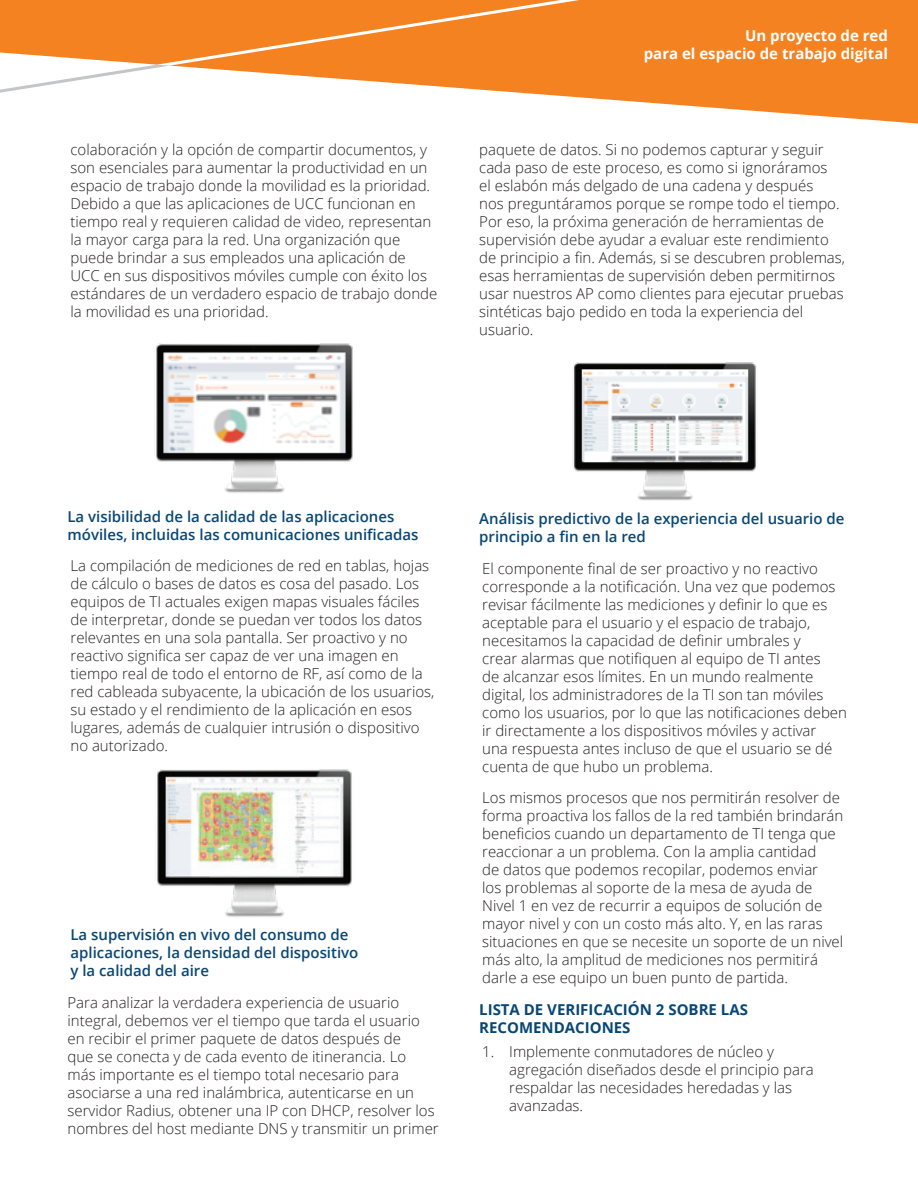
<style>
.page{position:relative;width:918px;height:1188px;background:#fff}
.page>*{position:absolute;margin:0;border:0;box-sizing:border-box;transform-origin:0 0}
.t1{font:300 15px/18px "Open Sans";color:#231f20}
.t2{font:600 15px/18px "Open Sans";color:#084774}
.t3{font:700 15px/18px "Open Sans";color:#fff;text-align:right}
.t4{font:700 15px/18px "Open Sans";color:#084774}
</style>
<div class="page">
<svg style="left:0;top:0;width:170px;height:93px"></svg>
<svg style="left:170px;top:0;width:748px;height:124px;fill:#f58220"></svg>
<img style="left:154px;top:343px;width:199px;height:150px">
<img style="left:155px;top:769px;width:197px;height:148px">
<img style="left:572px;top:362px;width:185px;height:139px">
<p class="t1" style="left:70px;top:140px;width:368px">colaboración y la opción de compartir documentos, y son esenciales para aumentar la productividad en un espacio de trabajo donde la movilidad es la prioridad.<br>Debido a que las aplicaciones de UCC funcionan en tiempo real y requieren calidad de video, representan la mayor carga para la red. Una organización que puede brindar a sus empleados una aplicación de<br>UCC en sus dispositivos móviles cumple con éxito los estándares de un verdadero espacio de trabajo donde la movilidad es una prioridad.</p>
<p class="t3" style="left:644px;top:27px;width:246px">UN PROYECTO DE RED<br>PARA EL ESPACIO DE TRABAJO DIGITAL</p>
<p class="t1" style="left:479px;top:140px;width:367px">paquete de datos. Si no podemos capturar y seguir cada paso de este proceso, es como si ignoráramos<br>el eslabón más delgado de una cadena y después<br>nos preguntáramos porque se rompe todo el tiempo.<br>Por eso, la próxima generación de herramientas de supervisión debe ayudar a evaluar este rendimiento de principio a fin. Además, si se descubren problemas, esas herramientas de supervisión deben permitirnos usar nuestros AP como clientes para ejecutar pruebas sintéticas bajo pedido en toda la experiencia del usuario.</p>
<p class="t2" style="left:68px;top:507px;width:352px">La visibilidad de la calidad de las aplicaciones móviles, incluidas las comunicaciones unificadas</p>
<p class="t1" style="left:70px;top:557px;width:365px">La compilación de mediciones de red en tablas, hojas de cálculo o bases de datos es cosa del pasado. Los equipos de TI actuales exigen mapas visuales fáciles de interpretar, donde se puedan ver todos los datos relevantes en una sola pantalla. Ser proactivo y no reactivo significa ser capaz de ver una imagen en tiempo real de todo el entorno de RF, así como de la red cableada subyacente, la ubicación de los usuarios, su estado y el rendimiento de la aplicación en esos lugares, además de cualquier intrusión o dispositivo no autorizado.</p>
<p class="t2" style="left:70px;top:926px;width:289px">La supervisión en vivo del consumo de aplicaciones, la densidad del dispositivo y la calidad del aire</p>
<p class="t1" style="left:68px;top:993px;width:373px">Para analizar la verdadera experiencia de usuario integral, debemos ver el tiempo que tarda el usuario en recibir el primer paquete de datos después de<br>que se conecta y de cada evento de itinerancia. Lo<br>más importante es el tiempo total necesario para asociarse a una red inalámbrica, autenticarse en un servidor Radius, obtener una I P con DHCP, resolver los nombres del host mediante DNS y transmitir un primer</p>
<p class="t2" style="left:479px;top:509px;width:367px">Análisis predictivo de la experiencia del usuario de principio a fin en la red</p>
<p class="t1" style="left:482px;top:559px;width:366px">El componente final de ser proactivo y no reactivo corresponde a la notificación. Una vez que podemos revisar fácilmente las mediciones y definir lo que es aceptable para el usuario y el espacio de trabajo, necesitamos la capacidad de definir umbrales y<br>crear alarmas que notifiquen al equipo de TI antes<br>de alcanzar esos límites. En un mundo realmente digital, los administradores de la TI son tan móviles como los usuarios, por lo que las notificaciones deben ir directamente a los dispositivos móviles y activar<br>una respuesta antes incluso de que el usuario se dé cuenta de que hubo un problema.</p>
<p class="t1" style="left:482px;top:788px;width:363px">Los mismos procesos que nos permitirán resolver de forma proactiva los fallos de la red también brindarán beneficios cuando un departamento de TI tenga que reaccionar a un problema. Con la amplia cantidad<br>de datos que podemos recopilar, podemos enviar<br>los problemas al soporte de la mesa de ayuda de<br>N ivel 1 en vez de recurrir a equipos de solución de mayor nivel y con un costo más alto. Y, en las raras situaciones en que se necesite un soporte de un nivel más alto, la amplitud de mediciones nos permitirá darle a ese equipo un buen punto de partida.</p>
<p class="t4" style="left:479px;top:1000px;width:270px">LISTA DE VERIFICACIÓN 2 SOBRE LAS<br>RECOMENDACIONES</p>
<p class="t1" style="left:509px;top:1043px;width:306px;text-indent:-27px">1. I mplemente conmutadores de núcleo y agregación diseñados desde el principio para respaldar las necesidades heredadas y las avanzadas.</p>
</div>
